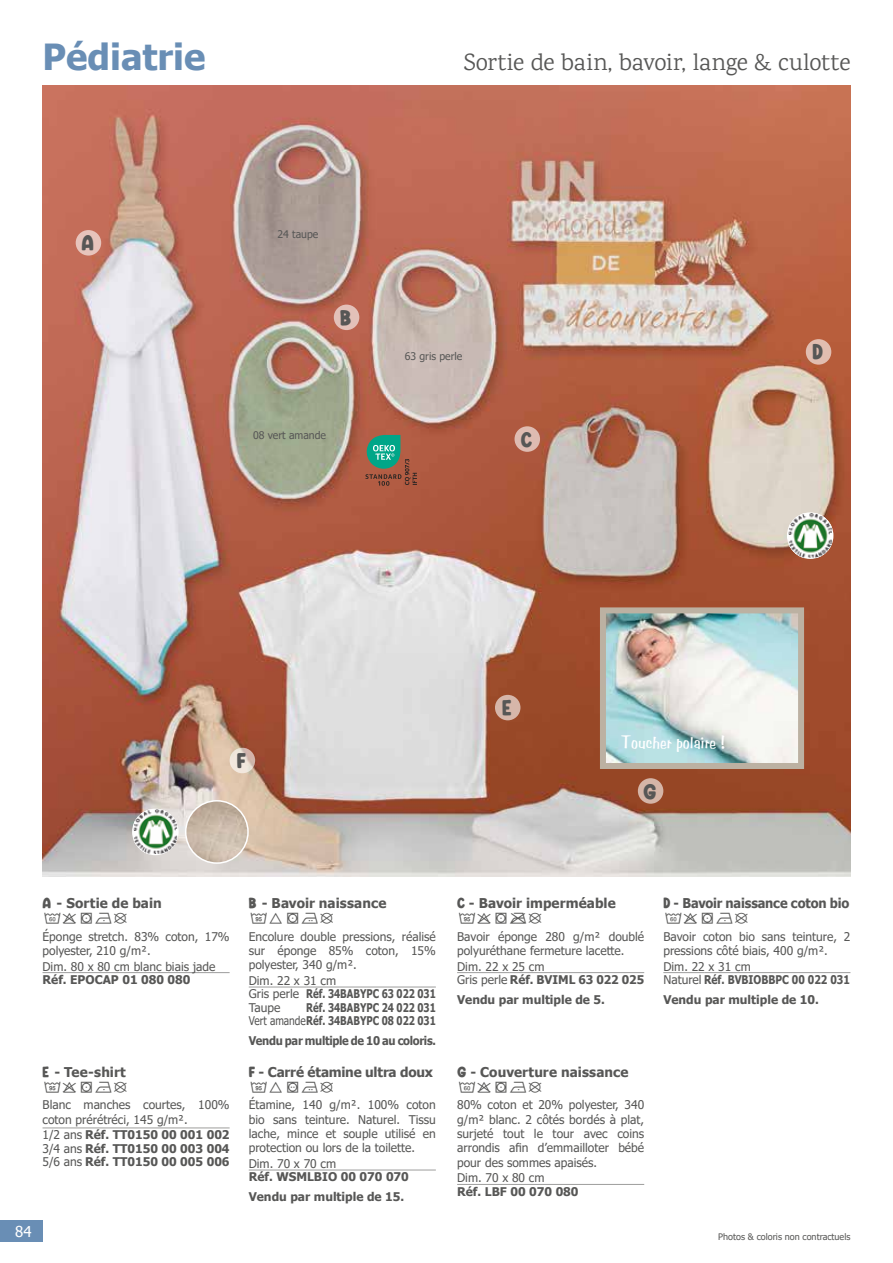
<style>
.page{position:relative;width:893px;height:1263px;background:#fff}
.page>*{position:absolute;margin:0;border:0;box-sizing:border-box;transform-origin:0 0}
.t1{font:700 36px "Tahoma";color:#698eb5}
.t2{font:24px "Karma";letter-spacing:-.005em;color:#575756}
.t3{font:19.5px "Lemon Days";color:#575756}
.t4{font:18px "Benguiat Frisky ATT";color:#fff}
.t5{font:15px "Entretien";letter-spacing:-.2em;color:#575756}
.t6{font:15px "Tahoma";color:#fff}
.t7{font:700 13.5px "Tahoma";color:#575756}
.t8{font:700 13.5px "Tahoma";color:#575756;scale:.95 1}
.t9{font:12px/14.4px "Tahoma";color:#575756}
.t10{font:700 12px/13.5px "Tahoma";color:#575756;text-align:justify}
.t11{font:700 12px/13.5px "Tahoma";color:#575756;text-align:right;scale:.8 1}
.t12{font:700 12px/13.5px "Tahoma";color:#575756;scale:.85 1}
.t13{font:700 12px "Tahoma";letter-spacing:-.03em;color:#575756;scale:.93 1}
.t14{font:10.5px "Tahoma";color:#575756}
.t15{font:9px "Tahoma";color:#575756}
.s1{font-family:"Lemon Days";font-weight:400}
.s2{font-weight:400}
.s3{font-weight:700}
</style>
<div class="page">
<div style="left:0;top:1220px;width:43px;height:22px;background:#698eb5"></div>
<hr style="left:43px;top:972px;width:187px;height:1px;background:#9d9d9c">
<hr style="left:457px;top:1184px;width:187px;height:1px;background:#9d9d9c">
<hr style="left:249px;top:1170px;width:187px;height:1px;background:#9d9d9c">
<hr style="left:249px;top:987px;width:57px;height:1px;background:#9d9d9c">
<hr style="left:306px;top:987px;width:130px;height:1px;background:#9d9d9c">
<hr style="left:43px;top:1128px;width:42px;height:1px;background:#9d9d9c">
<hr style="left:85px;top:1128px;width:145px;height:1px;background:#9d9d9c">
<hr style="left:457px;top:972px;width:53px;height:1px;background:#9d9d9c">
<hr style="left:510px;top:972px;width:134px;height:1px;background:#9d9d9c">
<hr style="left:663px;top:972px;width:41px;height:1px;background:#9d9d9c">
<hr style="left:704px;top:972px;width:146px;height:1px;background:#9d9d9c">
<img style="left:43px;top:85px;width:807px;height:791px">
<div style="left:76px;top:230px;width:25px;height:26px;background:#e7c4bc;border-radius:50%"></div>
<div style="left:806px;top:339px;width:25px;height:26px;background:#e1bdb0;border-radius:50%"></div>
<div style="left:495px;top:695px;width:25px;height:25px;background:#d6b6a9;border-radius:50%"></div>
<svg style="left:230px;top:748px;width:25px;height:25px"></svg>
<div style="left:638px;top:778px;width:25px;height:26px;background:#d5b5a7;border-radius:50%"></div>
<div style="left:334px;top:305px;width:25px;height:25px;background:#e3c1b9;border-radius:50%"></div>
<svg style="left:514px;top:426px;width:26px;height:26px"></svg>
<svg style="left:787px;top:512px;width:46px;height:47px"></svg>
<img style="left:789px;top:513px;width:43px;height:44px">
<svg style="left:132px;top:809px;width:47px;height:46px"></svg>
<img style="left:134px;top:809px;width:43px;height:45px">
<img style="left:607px;top:614px;width:190px;height:148px">
<div style="left:600px;top:607px;width:204px;height:162px;border:6px solid #bcb1a2"></div>
<img style="left:186px;top:801px;width:62px;height:62px;border-radius:31px">
<div style="left:185px;top:800px;width:64px;height:64px;border:2px solid #fff;border-radius:50%"></div>
<svg style="left:365px;top:435px;width:52px;height:51px;background:#74775f"></svg>
<h1 class="t1" style="left:43px;top:32px;width:164px">Pédiatrie</h1>
<h2 class="t2" style="left:464px;top:48px;width:388px">Sortie de bain, bavoir, lange &amp; culotte</h2>
<h3 class="t3" style="left:81px;top:235px;width:14px">A</h3>
<p class="t14" style="left:277px;top:227px;width:42px">24 taupe</p>
<h3 class="t3" style="left:340px;top:309px;width:13px">B</h3>
<p class="t14" style="left:253px;top:428px;width:75px">08 vert amande</p>
<p class="t14" style="left:405px;top:349px;width:59px">63 gris perle</p>
<h3 class="t3" style="left:521px;top:431px;width:13px">C</h3>
<h3 class="t3" style="left:812px;top:344px;width:12px">D</h3>
<h3 class="t3" style="left:237px;top:752px;width:11px">F</h3>
<h3 class="t3" style="left:502px;top:699px;width:11px">E</h3>
<h3 class="t4" style="left:621px;top:731px;width:106px">Toucher polaire !</h3>
<h3 class="t3" style="left:643px;top:783px;width:15px">G</h3>
<p class="t7" style="left:43px;top:894px;width:121px"><span class="s1">A</span> - Sortie de bain</p>
<p class="t5" style="left:43px;top:912px;width:89px">TJKVA</p>
<p class="t9" style="left:43px;top:930px;width:189px">Éponge stretch. 83% coton, 17% polyester, 210 g/m².</p>
<p class="t9" style="left:43px;top:959px;width:174px">Dim. 80 x 80 cm blanc biais jade</p>
<p class="t10" style="left:43px;top:973px;width:150px">Réf. EPOCAP 01 080 080</p>
<p class="t7" style="left:43px;top:1062px;width:85px"><span class="s1">E</span> - Tee-shirt</p>
<p class="t5" style="left:43px;top:1081px;width:89px">OJKVA</p>
<p class="t9" style="left:43px;top:1098px;width:189px">Blanc manches courtes, 100% coton prérétréci, 145 g/m².</p>
<p class="t10" style="left:43px;top:1128px;width:189px"><span class="s2">1/2 ans</span> Réf. TT0150 00 001 002<br><span class="s2">3/4 ans</span> Réf. TT0150 00 003 004<br><span class="s2">5/6 ans</span> Réf. TT0150 00 005 006</p>
<p class="t7" style="left:249px;top:894px;width:139px"><span class="s1">B</span> - Bavoir naissance</p>
<p class="t5" style="left:249px;top:912px;width:89px">OGKBA</p>
<p class="t9" style="left:249px;top:930px;width:189px;text-align:justify">Encolure double pressions, réalisé sur éponge 85% coton, 15% polyester, 340 g/m².</p>
<p class="t9" style="left:249px;top:974px;width:189px;line-height:13.5px">Dim. 22 x 31 cm<br>Gris perle <span class="s3">Réf. 34BABYPC 63 022 031<br></span>Taupe</p>
<p class="t11" style="left:249px;top:1001px;width:235px">Réf. 34BABYPC 24 022 031<br><span class="s2">Vert amande</span>Réf. 34BABYPC 08 022 031</p>
<p class="t13" style="left:249px;top:1032px;width:203px">Vendu par multiple de 10 au coloris.</p>
<p class="t7" style="left:249px;top:1062px;width:186px"><span class="s1">F</span> - Carré étamine ultra doux</p>
<p class="t5" style="left:249px;top:1081px;width:89px">OGLBA</p>
<p class="t9" style="left:249px;top:1098px;width:189px;text-align:justify">Étamine, 140 g/m². 100% coton bio sans teinture. Naturel. Tissu lache, mince et souple utilisé en protection ou lors de la toilette.</p>
<p class="t9" style="left:249px;top:1157px;width:89px">Dim. 70 x 70 cm</p>
<p class="t10" style="left:249px;top:1171px;width:162px">Réf. WSMLBIO 00 070 070</p>
<p class="t10" style="left:249px;top:1190px;width:157px">Vendu par multiple de 15.</p>
<p class="t7" style="left:457px;top:894px;width:160px"><span class="s1">C</span> - Bavoir imperméable</p>
<p class="t5" style="left:457px;top:912px;width:89px">OJKCA</p>
<p class="t9" style="left:457px;top:930px;width:189px">Bavoir éponge 280 g/m² doublé polyuréthane fermeture lacette.</p>
<p class="t8" style="left:663px;top:894px;width:197px"><span class="s1">D</span> - Bavoir naissance coton bio</p>
<p class="t5" style="left:663px;top:912px;width:89px">TJKVA</p>
<p class="t9" style="left:663px;top:930px;width:189px">Bavoir coton bio sans teinture, 2 pressions côté biais, 400 g/m².</p>
<p class="t9" style="left:457px;top:960px;width:189px;line-height:13.5px">Dim. 22 x 25 cm<br>Gris perle <span class="s3">Réf. BVIML 63 022 025</span></p>
<p class="t12" style="left:663px;top:960px;width:221px"><span class="s2">Dim. 22 x 31 cm<br>Naturel</span> Réf. BVBIOBBPC 00 022 031</p>
<p class="t10" style="left:457px;top:993px;width:149px">Vendu par multiple de 5.</p>
<p class="t10" style="left:663px;top:993px;width:157px">Vendu par multiple de 10.</p>
<p class="t7" style="left:457px;top:1062px;width:173px"><span class="s1">G</span> - Couverture naissance</p>
<p class="t5" style="left:457px;top:1081px;width:89px">TJKVA</p>
<p class="t9" style="left:457px;top:1098px;width:189px;text-align:justify">80% coton et 20% polyester, 340 g/m² blanc. 2 côtés bordés à plat, surjeté tout le tour avec coins arrondis afin d’emmailloter bébé pour des sommes apaisés.</p>
<p class="t9" style="left:457px;top:1171px;width:89px">Dim. 70 x 80 cm</p>
<p class="t10" style="left:457px;top:1185px;width:123px">Réf. LBF 00 070 080</p>
<p class="t6" style="left:15px;top:1221px;width:18px">84</p>
<p class="t15" style="left:718px;top:1231px;width:134px">Photos &amp; coloris non contractuels</p>
</div>
